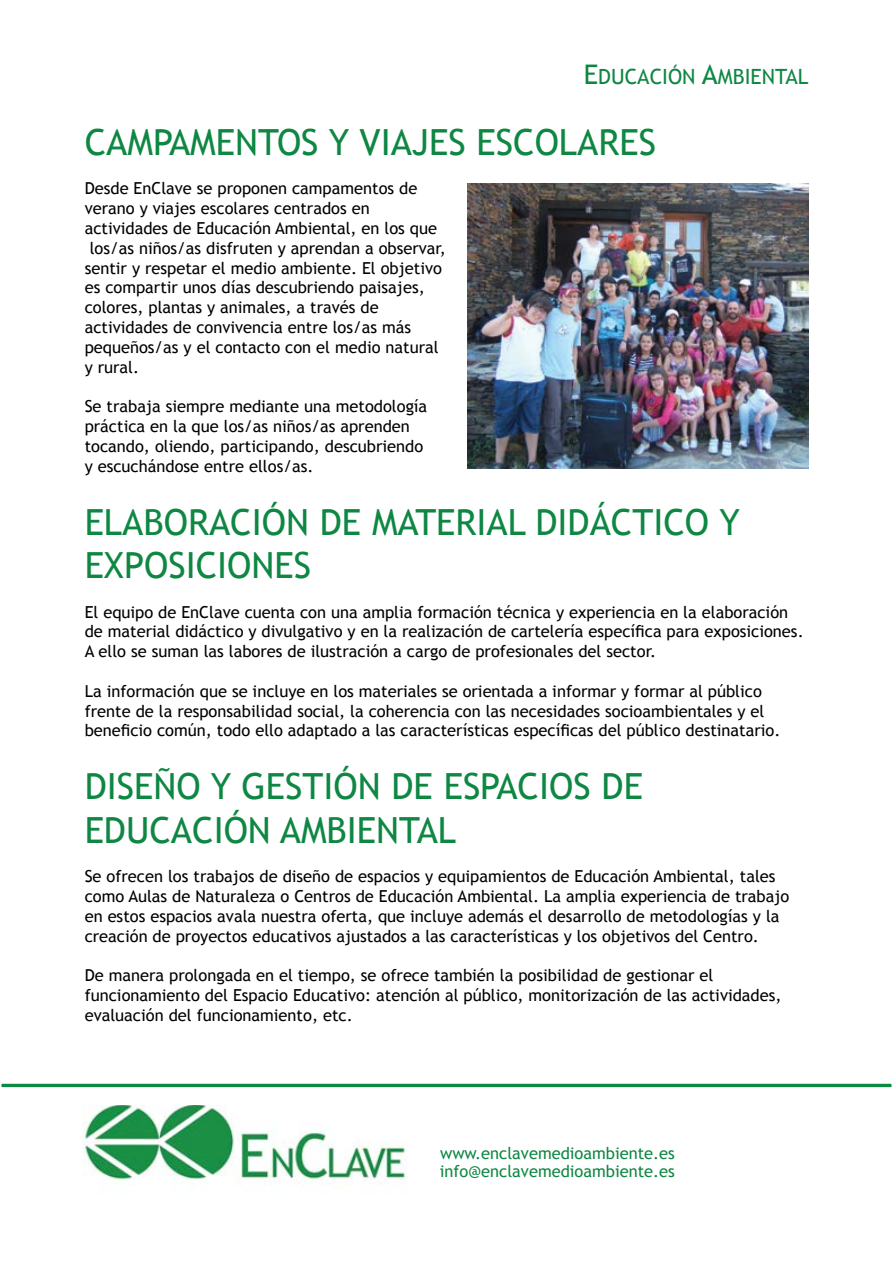
<style>
.page{position:relative;width:893px;height:1263px;background:#fff}
.page>*{position:absolute;margin:0;border:0;box-sizing:border-box;transform-origin:0 0}
.t1{font:36px/43.2px "Trebuchet MS";color:#0e8743}
.t2{font:21px "Trebuchet MS";color:#0e8743}
.t3{font:16.5px/19.8px "Trebuchet MS";color:#000}
.t4{font:16.5px/18px "Trebuchet MS";color:#0e8743}
.s1{font-size:27px}
</style>
<div class="page">
<img style="left:82px;top:1105px;width:325px;height:80px">
<svg style="left:1px;top:1083px;width:891px;height:5px;fill:#0e8944"></svg>
<img style="left:468px;top:184px;width:340px;height:285px">
<p class="t2" style="left:584px;top:64px;width:226px"><span class="s1">E</span>DUCACIÓN <span class="s1">A</span>MBIENTAL</p>
<h1 class="t1" style="left:85px;top:121px;width:573px">CAMPAMENTOS Y VIAJES ESCOLARES</h1>
<p class="t3" style="left:85px;top:179px;width:334px">Desde EnClave se proponen campamentos de</p>
<p class="t3" style="left:85px;top:199px;width:287px">verano y viajes escolares centrados en</p>
<p class="t3" style="left:85px;top:219px;width:354px">actividades de Educación Ambiental, en los que</p>
<p class="t3" style="left:90px;top:238px;width:358px">los/as niños/as disfruten y aprendan a observar,</p>
<p class="t3" style="left:85px;top:258px;width:359px">sentir y respetar el medio ambiente. El objetivo</p>
<p class="t3" style="left:85px;top:278px;width:342px">es compartir unos días descubriendo paisajes,</p>
<p class="t3" style="left:85px;top:298px;width:295px">colores, plantas y animales, a través de</p>
<p class="t3" style="left:85px;top:318px;width:328px">actividades de convivencia entre los/as más</p>
<p class="t3" style="left:85px;top:337px;width:355px">pequeños/as y el contacto con el medio natural</p>
<p class="t3" style="left:85px;top:357px;width:56px">y rural.</p>
<p class="t3" style="left:85px;top:397px;width:344px">Se trabaja siempre mediante una metodología práctica en la que los/as niños/as aprenden tocando, oliendo, participando, descubriendo y escuchándose entre ellos/as.</p>
<h1 class="t1" style="left:85px;top:501px;width:657px">ELABORACIÓN DE MATERIAL DIDÁCTICO Y<br>EXPOSICIONES</h1>
<p class="t3" style="left:85px;top:602px;width:720px">El equipo de EnClave cuenta con una amplia formación técnica y experiencia en la elaboración de material didáctico y divulgativo y en la realización de cartelería específica para exposiciones.<br>A ello se suman las labores de ilustración a cargo de profesionales del sector.</p>
<p class="t3" style="left:85px;top:681px;width:697px">La información que se incluye en los materiales se orientada a informar y formar al público frente de la responsabilidad social, la coherencia con las necesidades socioambientales y el beneficio común, todo ello adaptado a las características específicas del público destinatario.</p>
<h1 class="t1" style="left:85px;top:765px;width:560px">DISEÑO Y GESTIÓN DE ESPACIOS DE<br>EDUCACIÓN AMBIENTAL</h1>
<p class="t3" style="left:85px;top:867px;width:706px">Se ofrecen los trabajos de diseño de espacios y equipamientos de Educación Ambiental, tales como Aulas de Naturaleza o Centros de Educación Ambiental. La amplia experiencia de trabajo en estos espacios avala nuestra oferta, que incluye además el desarrollo de metodologías y la creación de proyectos educativos ajustados a las características y los objetivos del Centro.</p>
<p class="t3" style="left:85px;top:966px;width:698px">De manera prolongada en el tiempo, se ofrece también la posibilidad de gestionar el funcionamiento del Espacio Educativo: atención al público, monitorización de las actividades, evaluación del funcionamiento, etc.</p>
<p class="t4" style="left:440px;top:1145px;width:237px">www.enclavemedioambiente.es info@enclavemedioambiente.es</p>
</div>
